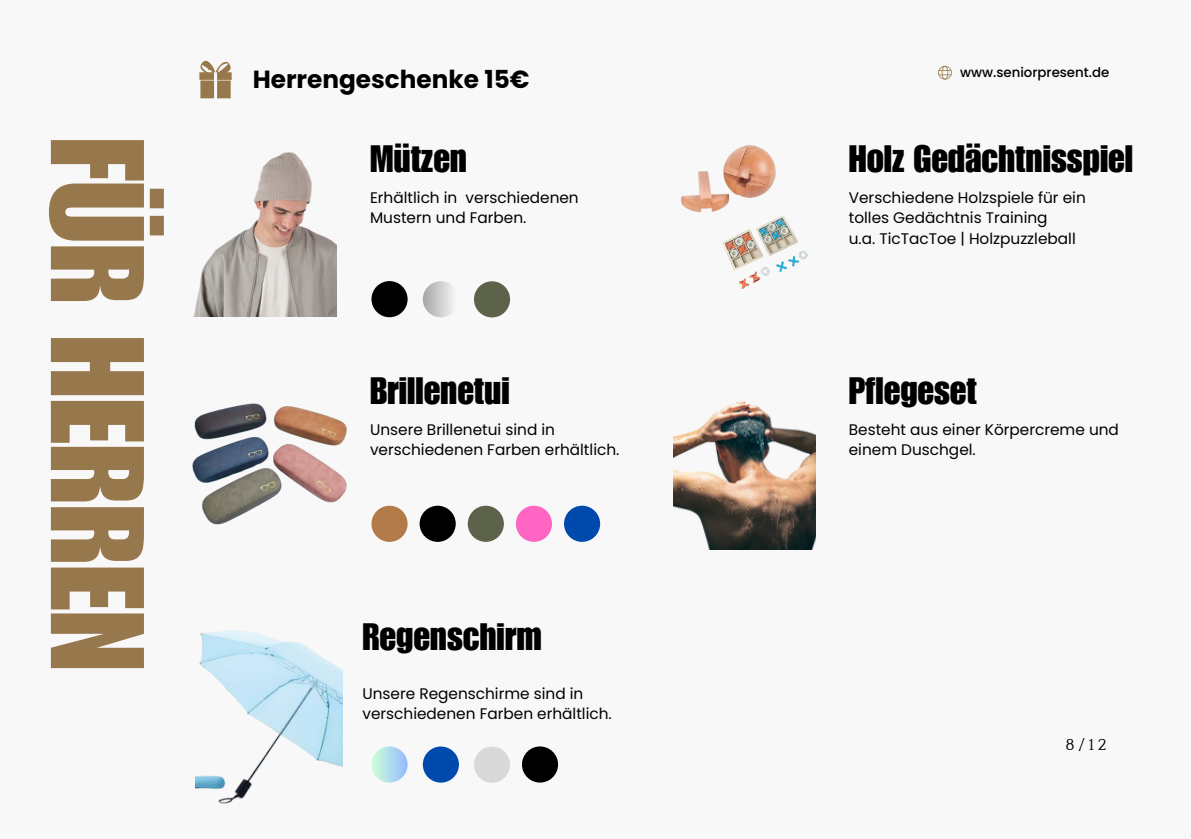
<style>
.page{position:relative;width:1191px;height:839px;background:#fff}
.page>*{position:absolute;margin:0;border:0;box-sizing:border-box;transform-origin:0 0}
.t1{font:130.4px "Impact LT Std";color:#97784c}
.t2{font:37.2px "Impact LT Std";color:#000}
.t3{font:700 24.8px "Poppins";color:#000}
.t4{font:16.6px "Quattrocento";color:#000}
.t5{font:15.4px/20.4px "Poppins";color:#000}
.t6{font:500 13.4px "Poppins";color:#000}
</style>
<div class="page">
<div style="left:0;top:0;width:1191px;height:838px;background:#f8f8f8"></div>
<svg style="left:938px;top:66px;width:14px;height:13px"></svg>
<div style="left:371px;top:281px;width:37px;height:36px;background:#000;border-radius:50%"></div>
<div style="left:423px;top:281px;width:36px;height:36px;background:linear-gradient(to right,#a7a7a7,#fafafa);border-radius:50%"></div>
<svg style="left:199px;top:61px;width:33px;height:37px"></svg>
<div style="left:474px;top:281px;width:36px;height:36px;background:#5d634a;border-radius:50%"></div>
<img style="left:192px;top:403px;width:155px;height:122px">
<img style="left:673px;top:401px;width:143px;height:148px">
<img style="left:193px;top:152px;width:144px;height:164px">
<img style="left:195px;top:630px;width:147px;height:174px">
<img style="left:681px;top:145px;width:95px;height:68px">
<img style="left:722px;top:217px;width:86px;height:72px">
<div style="left:371px;top:505px;width:37px;height:37px;background:#b37b4a;border-radius:50%"></div>
<div style="left:420px;top:505px;width:36px;height:37px;background:#000;border-radius:50%"></div>
<div style="left:468px;top:505px;width:36px;height:37px;background:#5d634a;border-radius:50%"></div>
<div style="left:516px;top:505px;width:36px;height:37px;background:#ff66c4;border-radius:50%"></div>
<div style="left:564px;top:505px;width:36px;height:37px;background:#004aad;border-radius:50%"></div>
<svg style="left:371px;top:746px;width:37px;height:36px"></svg>
<div style="left:423px;top:746px;width:36px;height:36px;background:#004aad;border-radius:50%"></div>
<div style="left:474px;top:746px;width:36px;height:36px;background:#d9d9d9;border-radius:50%"></div>
<div style="left:522px;top:746px;width:36px;height:36px;background:#000;border-radius:50%"></div>
<p class="t3" style="left:253px;top:62px;width:278px">Herrengeschenke 15€</p>
<h1 class="t6" style="left:960px;top:63px;width:151px">www.seniorpresent.de</h1>
<p class="t1" style="left:144px;top:137px;width:535px;rotate:90deg">FÜR HERREN</p>
<h3 class="t2" style="left:370px;top:145px;width:99px">Mützen</h3>
<h2 class="t2" style="left:849px;top:145px;width:286px">Holz Gedächtnisspiel</h2>
<h5 class="t5" style="left:849px;top:187px;width:239px">Verschiedene Holzspiele für ein tolles Gedächtnis Training<br>u.a. TicTacToe | Holzpuzzleball</h5>
<p class="t5" style="left:370px;top:187px;width:210px">Erhältlich in verschiedenen<br>Mustern und Farben.</p>
<h2 class="t2" style="left:370px;top:377px;width:141px">Brillenetui</h2>
<h5 class="t2" style="left:849px;top:377px;width:129px">Pflegeset</h5>
<h2 class="t5" style="left:370px;top:419px;width:251px">Unsere Brillenetui sind in verschiedenen Farben erhältlich.</h2>
<h5 class="t5" style="left:849px;top:419px;width:272px">Besteht aus einer Körpercreme und einem Duschgel.</h5>
<p class="t2" style="left:362px;top:623px;width:181px">Regenschirm</p>
<p class="t5" style="left:362px;top:683px;width:251px">Unsere Regenschirme sind in verschiedenen Farben erhältlich.</p>
<p class="t4" style="left:1066px;top:736px;width:43px">8/12</p>
</div>
